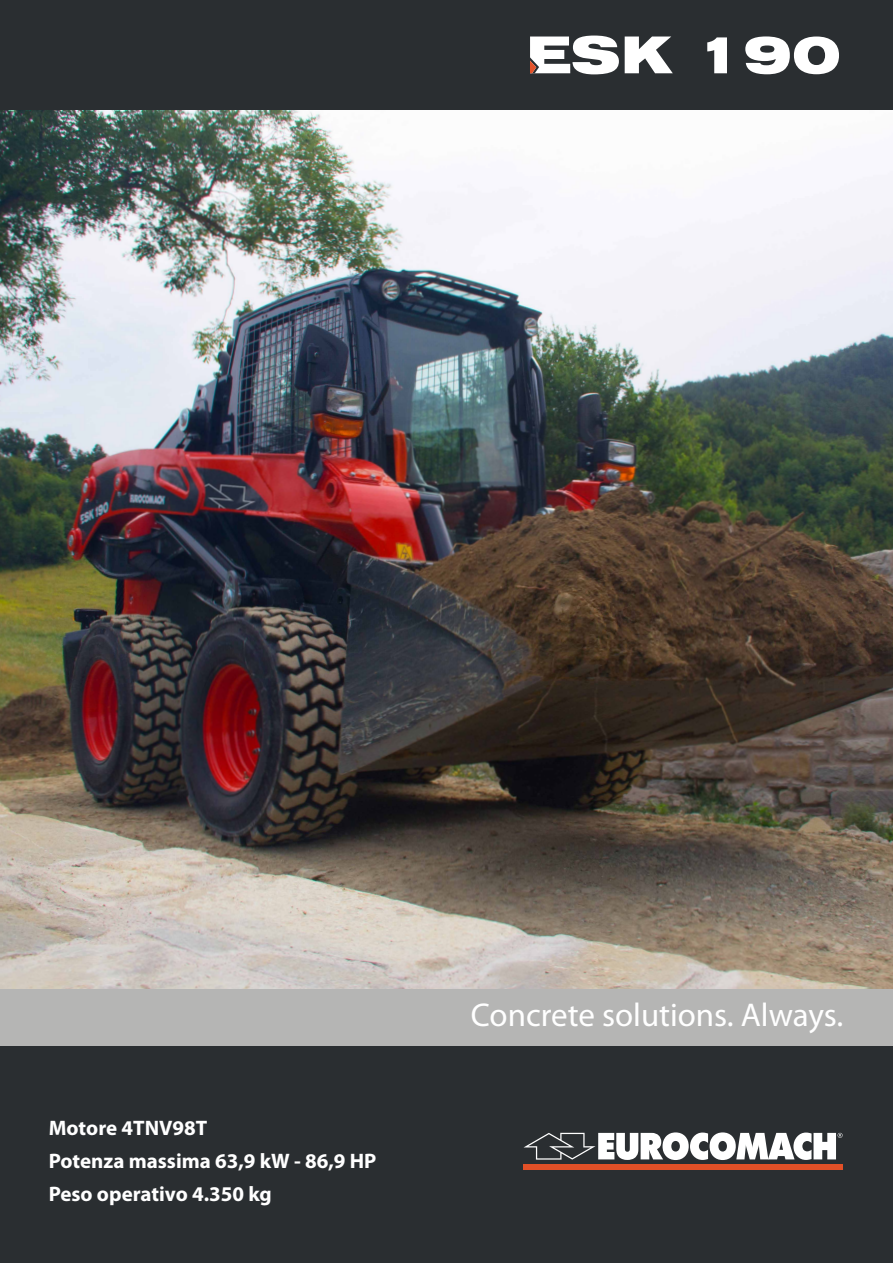
<style>
.page{position:relative;width:893px;height:1263px;background:#fff}
.page>*{position:absolute;margin:0;border:0;box-sizing:border-box;transform-origin:0 0}
.t1{font:900 expanded 51px "Swiss 721 BT";color:#fff}
.t2{font:33px "Myriad Pro";color:#fff}
.t3{font:700 21px "Myriad Pro";color:#fff}
</style>
<div class="page">
<div style="left:0;top:1022px;width:893px;height:24px;background:#b5b5b4"></div>
<div style="left:0;top:1013px;width:893px;height:24px;background:#b5b5b4"></div>
<div style="left:0;top:989px;width:893px;height:24px;background:#b5b5b4"></div>
<div style="left:0;top:1046px;width:893px;height:217px;background:#2a2e31"></div>
<svg style="left:523px;top:1132px;width:319px;height:28px"></svg>
<div style="left:523px;top:1164px;width:319px;height:6px;background:#e25027"></div>
<div style="left:0;top:0;width:893px;height:111px;background:#2a2e31"></div>
<svg style="left:530px;top:60px;width:7px;height:13px"></svg>
<img style="left:0;top:111px;width:893px;height:878px">
<p class="t1" style="left:526px;top:24px;width:316px">ESK 190</p>
<p class="t3" style="left:49px;top:1114px;width:160px">Motore 4TNV98T</p>
<p class="t3" style="left:49px;top:1147px;width:329px">Potenza massima 63,9 kW - 86,9 HP</p>
<p class="t3" style="left:49px;top:1180px;width:225px">Peso operativo 4.350 kg</p>
<h2 class="t2" style="left:471px;top:994px;width:374px">Concrete solutions. Always.</h2>
</div>
